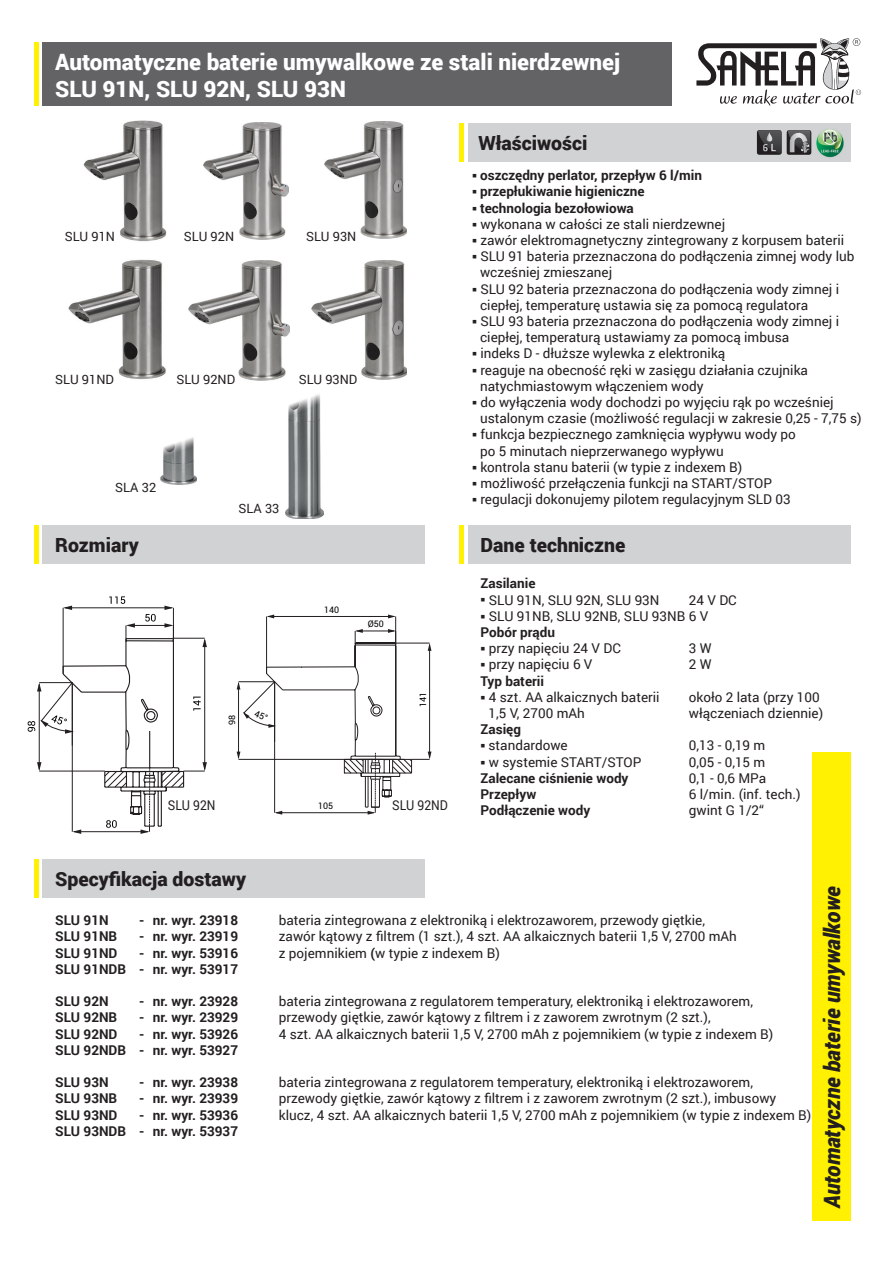
<style>
.page{position:relative;width:893px;height:1263px;background:#fff}
.page>*{position:absolute;margin:0;border:0;box-sizing:border-box;transform-origin:0 0}
.t1{font:900 22.5px/26.2px "Roboto";color:#fff}
.t2{font:italic 900 22.5px "Roboto";letter-spacing:-.005em;color:#231f20;scale:.95 1}
.t3{font:900 19.5px "Roboto";color:#231f20}
.t4{font:13.5px/16.2px "Roboto";color:#231f20}
.t5{font:700 13.5px "Roboto";color:#231f20}
.t6{font:13.5px "Roboto";color:#231f20;scale:.9 1}
.t7{font:12.9px "Roboto";color:#231f20}
.t8{font:9px "Roboto";color:#000002}
.t9{font:8.85px "Roboto";color:#000002}
.s1{font-weight:700}
</style>
<div class="page">
<div style="left:43px;top:43px;width:629px;height:63px;background:#636366"></div>
<div style="left:468px;top:123px;width:382px;height:39px;background:#d1d2d4"></div>
<div style="left:43px;top:525px;width:382px;height:38px;background:#d1d2d4"></div>
<div style="left:812px;top:752px;width:38px;height:468px;background:#fff101"></div>
<svg style="left:696px;top:38px;width:165px;height:68px"></svg>
<hr style="left:34px;top:43px;width:4px;height:63px;background:#fff101">
<hr style="left:34px;top:525px;width:4px;height:38px;background:#fff101">
<div style="left:468px;top:525px;width:382px;height:38px;background:#d1d2d4"></div>
<hr style="left:459px;top:525px;width:4px;height:38px;background:#fff101">
<hr style="left:459px;top:123px;width:4px;height:39px;background:#fff101">
<div style="left:43px;top:859px;width:382px;height:38px;background:#d1d2d4"></div>
<hr style="left:34px;top:859px;width:4px;height:38px;background:#fff101">
<img style="left:83px;top:120px;width:84px;height:122px">
<img style="left:68px;top:259px;width:98px;height:120px">
<img style="left:160px;top:437px;width:36px;height:48px">
<img style="left:285px;top:394px;width:38px;height:124px">
<img style="left:204px;top:122px;width:84px;height:118px">
<img style="left:189px;top:260px;width:100px;height:120px">
<img style="left:325px;top:122px;width:81px;height:116px">
<img style="left:311px;top:260px;width:96px;height:120px">
<svg style="left:28px;top:596px;width:179px;height:238px"></svg>
<div style="left:757px;top:130px;width:25px;height:25px;background:#231f20;border-radius:3px"></div>
<div style="left:787px;top:130px;width:24px;height:25px;background:#2e2b2c;border-radius:3px"></div>
<svg style="left:758px;top:130px;width:52px;height:25px"></svg>
<img style="left:816px;top:129px;width:28px;height:29px">
<svg style="left:237px;top:614px;width:194px;height:201px"></svg>
<h1 class="t1" style="left:55px;top:48px;width:566px">Automatyczne baterie umywalkowe ze stali nierdzewnej<br>SLU 91N, SLU 92N, SLU 93N</h1>
<h2 class="t3" style="left:478px;top:129px;width:111px">Właściwości</h2>
<p class="t7" style="left:65px;top:227px;width:52px">SLU 91N</p>
<p class="t7" style="left:184px;top:227px;width:52px">SLU 92N</p>
<p class="t7" style="left:306px;top:227px;width:52px">SLU 93N</p>
<p class="t7" style="left:55px;top:370px;width:60px">SLU 91ND</p>
<p class="t7" style="left:176px;top:370px;width:60px">SLU 92ND</p>
<p class="t7" style="left:299px;top:370px;width:60px">SLU 93ND</p>
<p class="t7" style="left:115px;top:478px;width:42px">SLA 32</p>
<h2 class="t3" style="left:55px;top:531px;width:85px">Rozmiary</h2>
<p class="t7" style="left:238px;top:499px;width:42px">SLA 33</p>
<p class="t9" style="left:226px;top:725px;width:12px;rotate:-90deg">98</p>
<p class="t8" style="left:324px;top:604px;width:17px">140</p>
<p class="t8" style="left:368px;top:618px;width:17px">Ø50</p>
<p class="t9" style="left:417px;top:707px;width:17px;rotate:-90deg">141</p>
<p class="t6" style="left:168px;top:796px;width:54px">SLU 92N</p>
<p class="t6" style="left:392px;top:796px;width:63px">SLU 92ND</p>
<p class="t8" style="left:318px;top:800px;width:17px">105</p>
<p class="t5" style="left:472px;top:166px;width:232px">○ oszczędny perlator, przepływ 6 l/min</p>
<p class="t5" style="left:472px;top:182px;width:174px">○ przepłukiwanie higieniczne</p>
<p class="t5" style="left:472px;top:198px;width:163px">○ technologia bezołowiowa</p>
<p class="t4" style="left:472px;top:215px;width:255px">○ wykonana w całości ze stali nierdzewnej</p>
<p class="t4" style="left:472px;top:232px;width:374px">○ zawór elektromagnetyczny zintegrowany z korpusem baterii</p>
<p class="t4" style="left:480px;top:248px;width:376px;text-indent:-8px">○ SLU 91 bateria przeznaczona do podłączenia zimnej wody lub wcześniej zmieszanej</p>
<p class="t4" style="left:480px;top:280px;width:360px;text-indent:-8px">○ SLU 92 bateria przeznaczona do podłączenia wody zimnej i ciepłej, temperaturę ustawia się za pomocą regulatora</p>
<p class="t4" style="left:480px;top:313px;width:360px;text-indent:-8px">○ SLU 93 bateria przeznaczona do podłączenia wody zimnej i ciepłej, temperaturą ustawiamy za pomocą imbusa</p>
<p class="t4" style="left:472px;top:345px;width:255px">○ indeks D - dłuższe wylewka z elektroniką</p>
<p class="t4" style="left:480px;top:361px;width:329px;text-indent:-8px">○ reaguje na obecność ręki w zasięgu działania czujnika natychmiastowym włączeniem wody</p>
<p class="t4" style="left:480px;top:394px;width:383px;text-indent:-8px">○ do wyłączenia wody dochodzi po wyjęciu rąk po wcześniej ustalonym czasie (możliwość regulacji w zakresie 0,25 - 7,75 s)</p>
<p class="t4" style="left:480px;top:426px;width:317px;text-indent:-8px">○ funkcja bezpiecznego zamknięcia wypływu wody po po 5 minutach nieprzerwanego wypływu</p>
<p class="t4" style="left:472px;top:458px;width:272px">○ kontrola stanu baterii (w typie z indexem B)</p>
<p class="t4" style="left:472px;top:475px;width:301px">○ możliwość przełączenia funkcji na START/STOP</p>
<p class="t4" style="left:472px;top:491px;width:320px">○ regulacji dokonujemy pilotem regulacyjnym SLD 03</p>
<h2 class="t3" style="left:480px;top:531px;width:147px">Dane techniczne</h2>
<p class="t5" style="left:480px;top:574px;width:56px">Zasilanie</p>
<p class="t4" style="left:480px;top:591px;width:181px">○ SLU 91N, SLU 92N, SLU 93N</p>
<p class="t4" style="left:689px;top:591px;width:49px">24 V DC</p>
<p class="t4" style="left:480px;top:607px;width:229px">○ SLU 91NB, SLU 92NB, SLU 93NB 6 V<br><span class="s1">Pobór prądu</span></p>
<p class="t4" style="left:480px;top:640px;width:142px">○ przy napięciu 24 V DC</p>
<p class="t4" style="left:689px;top:640px;width:24px">3 W</p>
<p class="t4" style="left:480px;top:656px;width:113px">○ przy napięciu 6 V</p>
<p class="t4" style="left:689px;top:656px;width:24px">2 W</p>
<p class="t5" style="left:480px;top:671px;width:65px">Typ baterii</p>
<p class="t4" style="left:480px;top:688px;width:181px">○ 4 szt. AA alkaicznych baterii</p>
<p class="t4" style="left:689px;top:688px;width:132px">około 2 lata (przy 100</p>
<p class="t4" style="left:489px;top:704px;width:98px">1,5 V, 2700 mAh</p>
<p class="t4" style="left:689px;top:704px;width:136px">włączeniach dziennie)</p>
<p class="t5" style="left:480px;top:720px;width:42px">Zasięg</p>
<p class="t4" style="left:480px;top:737px;width:89px">○ standardowe</p>
<p class="t4" style="left:689px;top:737px;width:78px">0,13 - 0,19 m</p>
<p class="t4" style="left:480px;top:753px;width:162px">○ w systemie START/STOP</p>
<p class="t4" style="left:689px;top:753px;width:78px">0,05 - 0,15 m</p>
<p class="t5" style="left:480px;top:768px;width:150px">Zalecane ciśnienie wody</p>
<p class="t4" style="left:689px;top:769px;width:79px">0,1 - 0,6 MPa</p>
<p class="t5" style="left:480px;top:785px;width:57px">Przepływ</p>
<p class="t4" style="left:689px;top:785px;width:113px">6 l/min. (inf. tech.)</p>
<p class="t5" style="left:480px;top:801px;width:111px">Podłączenie wody</p>
<p class="t4" style="left:689px;top:802px;width:77px">gwint G 1/2“</p>
<h2 class="t3" style="left:55px;top:865px;width:192px">Specyfikacja dostawy</h2>
<p class="t5" style="left:55px;top:911px;width:55px">SLU 91N</p>
<p class="t5" style="left:139px;top:911px;width:100px">- nr. wyr. 23918</p>
<p class="t4" style="left:279px;top:912px;width:428px">bateria zintegrowana z elektroniką i elektrozaworem, przewody giętkie,</p>
<p class="t5" style="left:55px;top:927px;width:64px">SLU 91NB</p>
<p class="t5" style="left:139px;top:927px;width:100px">- nr. wyr. 23919</p>
<p class="t4" style="left:279px;top:928px;width:460px">zawór kątowy z filtrem (1 szt.), 4 szt. AA alkaicznych baterii 1,5 V, 2700 mAh</p>
<p class="t5" style="left:55px;top:943px;width:64px">SLU 91ND</p>
<p class="t5" style="left:139px;top:943px;width:100px">- nr. wyr. 53916</p>
<p class="t4" style="left:279px;top:944px;width:223px">z pojemnikiem <span class="s1">(</span>w typie z indexem B)</p>
<p class="t5" style="left:55px;top:959px;width:184px">SLU 91NDB - nr. wyr. 53917</p>
<p class="t5" style="left:55px;top:992px;width:55px">SLU 92N</p>
<p class="t5" style="left:139px;top:992px;width:100px">- nr. wyr. 23928</p>
<p class="t4" style="left:279px;top:993px;width:476px">bateria zintegrowana z regulatorem temperatury, elektroniką i elektrozaworem,</p>
<p class="t5" style="left:55px;top:1008px;width:64px">SLU 92NB</p>
<p class="t5" style="left:139px;top:1008px;width:100px">- nr. wyr. 23929</p>
<p class="t4" style="left:279px;top:1009px;width:433px">przewody giętkie, zawór kątowy z filtrem i z zaworem zwrotnym (2 szt.),</p>
<p class="t5" style="left:55px;top:1024px;width:64px">SLU 92ND</p>
<p class="t5" style="left:139px;top:1024px;width:100px">- nr. wyr. 53926</p>
<p class="t4" style="left:279px;top:1025px;width:496px">4 szt. AA alkaicznych baterii 1,5 V, 2700 mAh z pojemnikiem (w typie z indexem B)</p>
<p class="t5" style="left:55px;top:1040px;width:184px">SLU 92NDB - nr. wyr. 53927</p>
<p class="t5" style="left:55px;top:1073px;width:55px">SLU 93N</p>
<p class="t5" style="left:139px;top:1073px;width:100px">- nr. wyr. 23938</p>
<p class="t4" style="left:279px;top:1074px;width:476px">bateria zintegrowana z regulatorem temperatury, elektroniką i elektrozaworem,</p>
<p class="t5" style="left:55px;top:1089px;width:64px">SLU 93NB</p>
<p class="t5" style="left:139px;top:1089px;width:100px">- nr. wyr. 23939</p>
<p class="t4" style="left:279px;top:1090px;width:499px">przewody giętkie, zawór kątowy z filtrem i z zaworem zwrotnym (2 szt.), imbusowy</p>
<p class="t5" style="left:55px;top:1105px;width:64px">SLU 93ND</p>
<p class="t5" style="left:139px;top:1105px;width:100px">- nr. wyr. 53936</p>
<p class="t4" style="left:279px;top:1106px;width:534px">klucz, 4 szt. AA alkaicznych baterii 1,5 V, 2700 mAh z pojemnikiem (w typie z indexem B)</p>
<p class="t5" style="left:55px;top:1121px;width:184px">SLU 93NDB - nr. wyr. 53937</p>
<h1 class="t2" style="left:816px;top:1208px;width:340px;rotate:-90deg">Automatyczne baterie umywalkowe</h1>
</div>
